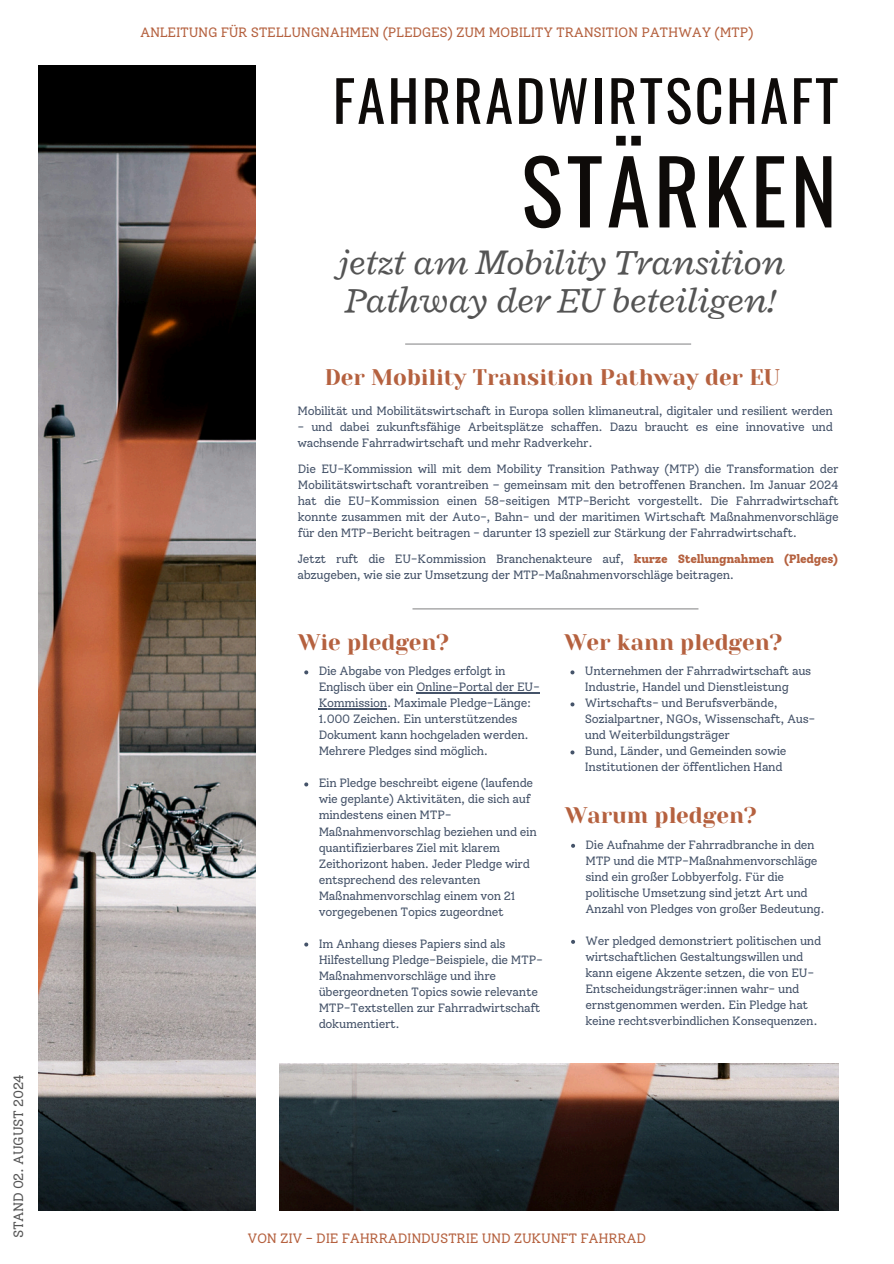
<style>
.page{position:relative;width:894px;height:1264px;background:#fff}
.page>*{position:absolute;margin:0;border:0;box-sizing:border-box;transform-origin:0 0}
.t1{font:87.9px "Oswald";letter-spacing:.045em;color:#0e0b09}
.t2{font:56.4px "Oswald";letter-spacing:.045em;color:#0e0b09}
.t3{font:italic 37.5px/37.2px "Radley";color:#545454}
.t4{font:22.5px "Yeseva One";color:#b5613f}
.t5{font:13.5px "Solway";letter-spacing:-.025em;color:#b5613f}
.t6{font:13.5px "Solway";letter-spacing:-.025em;color:#545454}
.t7{font:12px/16px "Solway";letter-spacing:-.025em;color:#455369}
.s1{font-weight:800;color:#b5613f}
</style>
<div class="page">
<img style="left:279px;top:1063px;width:559px;height:147px">
<img style="left:39px;top:66px;width:217px;height:1144px">
<hr style="left:405px;top:343px;width:286px;height:1px;background:#8e8e8f">
<hr style="left:412px;top:608px;width:286px;height:1px;background:#8e8e8f">
<svg style="left:570px;top:670px;width:4px;height:4px"></svg>
<svg style="left:570px;top:702px;width:4px;height:4px"></svg>
<svg style="left:570px;top:750px;width:4px;height:4px"></svg>
<svg style="left:571px;top:843px;width:4px;height:4px"></svg>
<svg style="left:571px;top:939px;width:4px;height:4px"></svg>
<svg style="left:304px;top:670px;width:4px;height:4px"></svg>
<hr style="left:416px;top:692px;width:123px;height:1px;background:#455369">
<hr style="left:318px;top:708px;width:69px;height:1px;background:#455369">
<svg style="left:304px;top:782px;width:4px;height:4px"></svg>
<svg style="left:304px;top:942px;width:4px;height:4px"></svg>
<h4 class="t6" style="left:10px;top:1238px;width:166px;rotate:-90deg">STAND 02. AUGUST 2024</h4>
<h4 class="t5" style="left:140px;top:24px;width:614px">ANLEITUNG FÜR STELLUNGNAHMEN (PLEDGES) ZUM MOBILITY TRANSITION PATHWAY (MTP)</h4>
<h4 class="t2" style="left:333px;top:57px;width:507px">FAHRRADWIRTSCHAFT</h4>
<h4 class="t1" style="left:521px;top:122px;width:317px">STÄRKEN</h4>
<h1 class="t3" style="left:338px;top:243px;width:448px">jetzt am Mobility Transition<br>Pathway der EU beteiligen!</h1>
<p class="t4" style="left:324px;top:364px;width:456px">Der Mobility Transition Pathway der EU</p>
<h2 class="t7" style="left:297px;top:403px;width:537px">Mobilität und Mobilitätswirtschaft in Europa sollen klimaneutral, digitaler und resilient werden</h2>
<h2 class="t7" style="left:297px;top:419px;width:537px">- und dabei zukunftsfähige Arbeitsplätze schaffen. Dazu braucht es eine innovative und wachsende Fahrradwirtschaft und mehr Radverkehr.</h2>
<h3 class="t7" style="left:298px;top:461px;width:542px;text-align:justify">Die EU-Kommission will mit dem Mobility Transition Pathway (MTP) die Transformation der Mobilitätswirtschaft vorantreiben – gemeinsam mit den betroffenen Branchen. Im Januar 2024 hat die EU-Kommission einen 58-seitigen MTP-Bericht vorgestellt. Die Fahrradwirtschaft konnte zusammen mit der Auto-, Bahn- und der maritimen Wirtschaft Maßnahmenvorschläge für den MTP-Bericht beitragen - darunter 13 speziell zur Stärkung der Fahrradwirtschaft.</h3>
<p class="t7" style="left:297px;top:551px;width:542px">Jetzt ruft die EU-Kommission Branchenakteure auf, <span class="s1">kurze Stellungnahmen (Pledges) </span>abzugeben, wie sie zur Umsetzung der MTP-Maßnahmenvorschläge beitragen.</p>
<p class="t4" style="left:298px;top:629px;width:152px">Wie pledgen?</p>
<p class="t7" style="left:318px;top:663px;width:223px">Die Abgabe von Pledges erfolgt in Englisch über ein Online-Portal der EU-Kommission. Maximale Pledge-Länge:<br>1.000 Zeichen. Ein unterstützendes Dokument kann hochgeladen werden.<br>Mehrere Pledges sind möglich.</p>
<p class="t7" style="left:318px;top:775px;width:220px">Ein Pledge beschreibt eigene (laufende wie geplante) Aktivitäten, die sich auf mindestens einen MTP-Maßnahmenvorschlag beziehen und ein quantifizierbares Ziel mit klarem Zeithorizont haben. Jeder Pledge wird entsprechend des relevanten Maßnahmenvorschlag einem von 21 vorgegebenen Topics zugeordnet</p>
<h3 class="t7" style="left:318px;top:935px;width:226px">Im Anhang dieses Papiers sind als Hilfestellung Pledge-Beispiele, die MTP-Maßnahmenvorschläge und ihre übergeordneten Topics sowie relevante MTP-Textstellen zur Fahrradwirtschaft dokumentiert.</h3>
<p class="t4" style="left:564px;top:629px;width:219px">Wer kann pledgen?</p>
<p class="t7" style="left:584px;top:663px;width:228px">Unternehmen der Fahrradwirtschaft aus<br>Industrie, Handel und Dienstleistung</p>
<h3 class="t7" style="left:584px;top:695px;width:232px">Wirtschafts- und Berufsverbände,<br>Sozialpartner, NGOs, Wissenschaft, Aus&shy;und Weiterbildungsträger</h3>
<h3 class="t7" style="left:584px;top:743px;width:203px">Bund, Länder, und Gemeinden sowie<br>Institutionen der öffentlichen Hand</h3>
<p class="t4" style="left:565px;top:802px;width:193px">Warum pledgen?</p>
<p class="t7" style="left:585px;top:836px;width:241px">Die Aufnahme der Fahrradbranche in den MTP und die MTP-Maßnahmenvorschläge sind ein großer Lobbyerfolg. Für die politische Umsetzung sind jetzt Art und Anzahl von Pledges von großer Bedeutung.</p>
<p class="t7" style="left:585px;top:932px;width:237px">Wer pledged demonstriert politischen und wirtschaftlichen Gestaltungswillen und kann eigene Akzente setzen, die von EU-Entscheidungsträger:innen wahr- und ernstgenommen werden. Ein Pledge hat keine rechtsverbindlichen Konsequenzen.</p>
<p class="t5" style="left:247px;top:1229px;width:400px">VON ZIV - DIE FAHRRADINDUSTRIE UND ZUKUNFT FAHRRAD</p>
</div>
